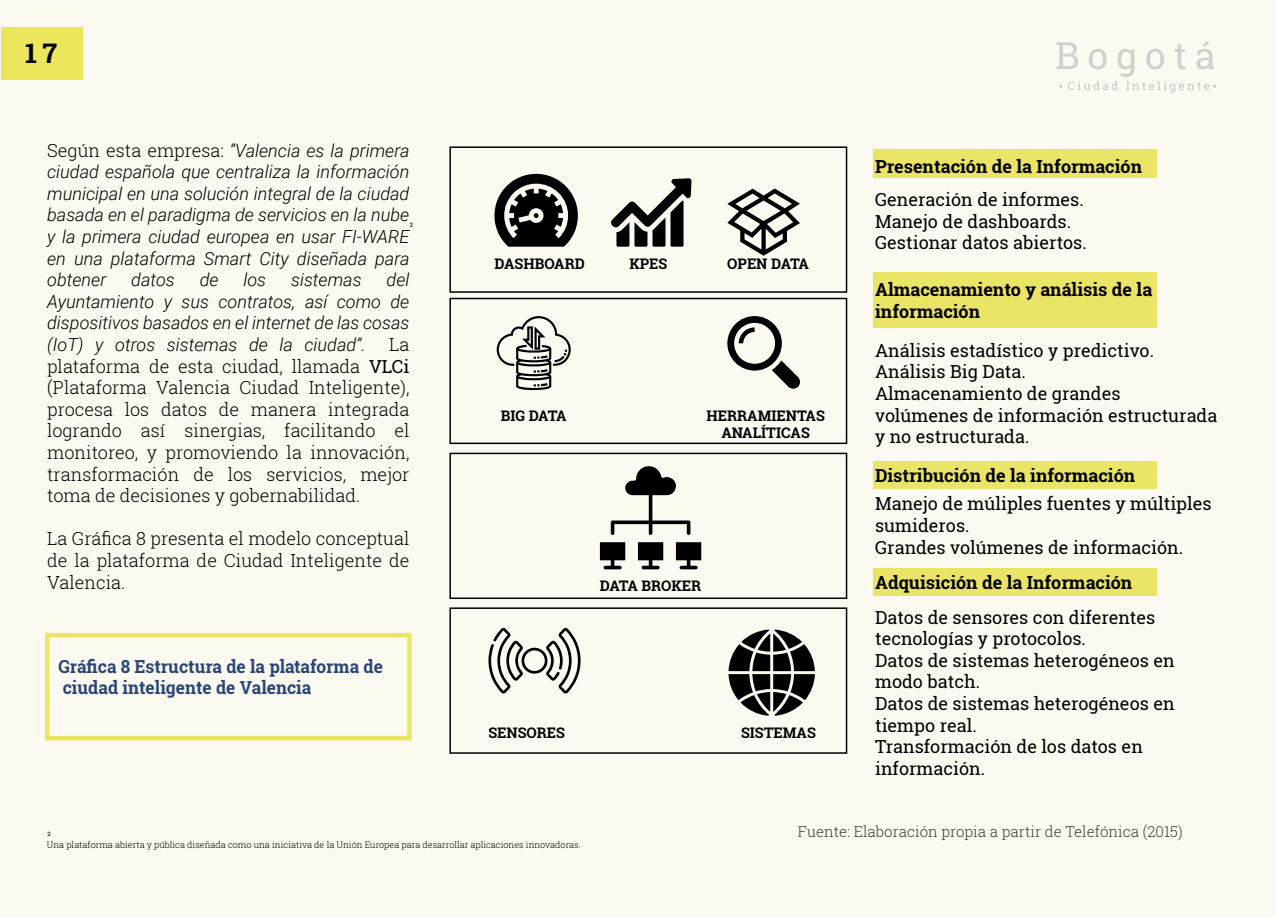
<style>
.page{position:relative;width:1276px;height:918px;background:#fcfaf0}
.page>*{position:absolute;margin:0;border:0;box-sizing:border-box;transform-origin:0 0}
.t1{font:700 27px "Roboto Slab";color:#000}
.t2{font:18px/21.6px "Roboto Slab";color:#000}
.t3{font:italic 300 18px/21.6px "Roboto";color:#000;text-align:justify}
.t4{font:300 18px/21.6px "Roboto Slab";color:#000;text-align:justify}
.t5{font:700 18px/21.6px "Roboto Slab";color:#000}
.t6{font:700 18px/21.6px "Roboto Slab";color:#274577;scale:.96 1}
.t7{font:300 15px "Roboto Slab";color:#3c3c3b}
.t8{font:700 14.55px/17.5px "Roboto Slab";color:#000;text-align:center}
.t9{font:300 9px "Roboto Slab";color:#000}
.t10{font:700 6px "Roboto Slab";color:#3c3c3b}
.s1{font-family:"Roboto Slab";font-style:normal}
.s2{font-weight:400}
</style>
<div class="page">
<svg style="left:494px;top:174px;width:84px;height:73px"></svg>
<svg style="left:727px;top:316px;width:73px;height:73px"></svg>
<svg style="left:488px;top:628px;width:92px;height:66px"></svg>
<svg style="left:611px;top:178px;width:80px;height:69px"></svg>
<svg style="left:728px;top:630px;width:87px;height:86px"></svg>
<svg style="left:727px;top:189px;width:73px;height:67px"></svg>
<svg style="left:676px;top:542px;width:25px;height:27px"></svg>
<svg style="left:638px;top:542px;width:25px;height:27px"></svg>
<svg style="left:600px;top:542px;width:25px;height:27px"></svg>
<svg style="left:611px;top:466px;width:79px;height:69px"></svg>
<svg style="left:497px;top:316px;width:74px;height:74px"></svg>
<div style="left:449px;top:146px;width:398px;height:147px;border:2px solid #000"></div>
<div style="left:449px;top:298px;width:398px;height:146px;border:2px solid #000"></div>
<div style="left:449px;top:453px;width:398px;height:146px;border:2px solid #000"></div>
<div style="left:449px;top:607px;width:398px;height:147px;border:2px solid #000"></div>
<div style="left:873px;top:150px;width:284px;height:28px;background:#eae567"></div>
<div style="left:873px;top:273px;width:284px;height:55px;background:#eae567"></div>
<div style="left:873px;top:461px;width:284px;height:28px;background:#eae567"></div>
<div style="left:873px;top:568px;width:284px;height:28px;background:#eae567"></div>
<div style="left:45px;top:633px;width:367px;height:107px;border:4px solid #eae567"></div>
<div style="left:1px;top:27px;width:82px;height:53px;background:#ece65d"></div>
<svg style="left:1056px;top:42px;width:160px;height:51px"></svg>
<h1 class="t1" style="left:25px;top:35px;width:33px">17</h1>
<p class="t3" style="left:47px;top:139px;width:364px"><span class="s1">Según esta empresa:</span> “Valencia es la primera ciudad española que centraliza la información municipal en una solución integral de la ciudad basada en el paradigma de servicios en la nube y la primera ciudad europea en usar FI-WARE en una plataforma Smart City diseñada para obtener</p>
<p class="t10" style="left:410px;top:221px;width:5px">2</p>
<p class="t3" style="left:47px;top:268px;width:364px;text-indent:339px">del Ayuntamiento y sus contratos, así como de dispositivos basados en el internet de las cosas (IoT) y otros sistemas de la ciudad”.</p>
<p class="t3" style="left:131px;top:268px;width:45px">datos</p>
<p class="t3" style="left:200px;top:268px;width:20px">de</p>
<p class="t3" style="left:243px;top:268px;width:24px">los</p>
<p class="t3" style="left:291px;top:268px;width:72px">sistemas</p>
<p class="t4" style="left:47px;top:333px;width:364px;text-indent:342px">La plataforma de esta ciudad, llamada <span class="s2">VLCi </span>(Plataforma Valencia Ciudad Inteligente), procesa los datos de manera integrada logrando así sinergias, facilitando el monitoreo, y promoviendo la innovación, transformación de los servicios, mejor toma de decisiones y gobernabilidad.</p>
<p class="t4" style="left:47px;top:528px;width:364px">La Gráfica 8 presenta el modelo conceptual de la plataforma de Ciudad Inteligente de Valencia.</p>
<p class="t6" style="left:58px;top:655px;width:339px">Gráfica 8 Estructura de la plataforma de ciudad inteligente de Valencia</p>
<p class="t8" style="left:494px;top:255px;width:92px">DASHBOARD</p>
<p class="t8" style="left:629px;top:255px;width:39px">KPES</p>
<p class="t8" style="left:727px;top:255px;width:83px">OPEN DATA</p>
<p class="t8" style="left:501px;top:407px;width:67px">BIG DATA</p>
<p class="t8" style="left:706px;top:407px;width:120px">HERRAMIENTAS<br>ANALÍTICAS</p>
<p class="t8" style="left:600px;top:576px;width:103px">DATA BROKER</p>
<p class="t8" style="left:488px;top:723px;width:78px">SENSORES</p>
<p class="t8" style="left:741px;top:724px;width:76px">SISTEMAS</p>
<p class="t5" style="left:875px;top:156px;width:268px">Presentación de la Información</p>
<p class="t2" style="left:875px;top:189px;width:213px">Generación de informes.<br>Manejo de dashboards.<br>Gestionar datos abiertos.</p>
<p class="t5" style="left:875px;top:279px;width:279px">Almacenamiento y análisis de la información</p>
<p class="t2" style="left:875px;top:339px;width:344px">Análisis estadístico y predictivo.<br>Análisis Big Data.<br>Almacenamiento de grandes volúmenes de información estructurada y no estructurada.</p>
<p class="t5" style="left:875px;top:464px;width:262px">Distribución de la información</p>
<p class="t2" style="left:875px;top:493px;width:338px">Manejo de múliples fuentes y múltiples sumideros.<br>Grandes volúmenes de información.</p>
<p class="t5" style="left:875px;top:572px;width:259px">Adquisición de la Información</p>
<p class="t2" style="left:875px;top:606px;width:301px">Datos de sensores con diferentes tecnologías y protocolos.<br>Datos de sistemas heterogéneos en modo batch.<br>Datos de sistemas heterogéneos en tiempo real.<br>Transformación de los datos en información.</p>
<p class="t10" style="left:48px;top:829px;width:5px">2</p>
<p class="t9" style="left:47px;top:839px;width:535px">Una plataforma abierta y pública diseñada como una iniciativa de la Unión Europea para desarrollar aplicaciones innovadoras.</p>
<p class="t7" style="left:798px;top:821px;width:386px">Fuente: Elaboración propia a partir de Telefónica (2015)</p>
</div>
